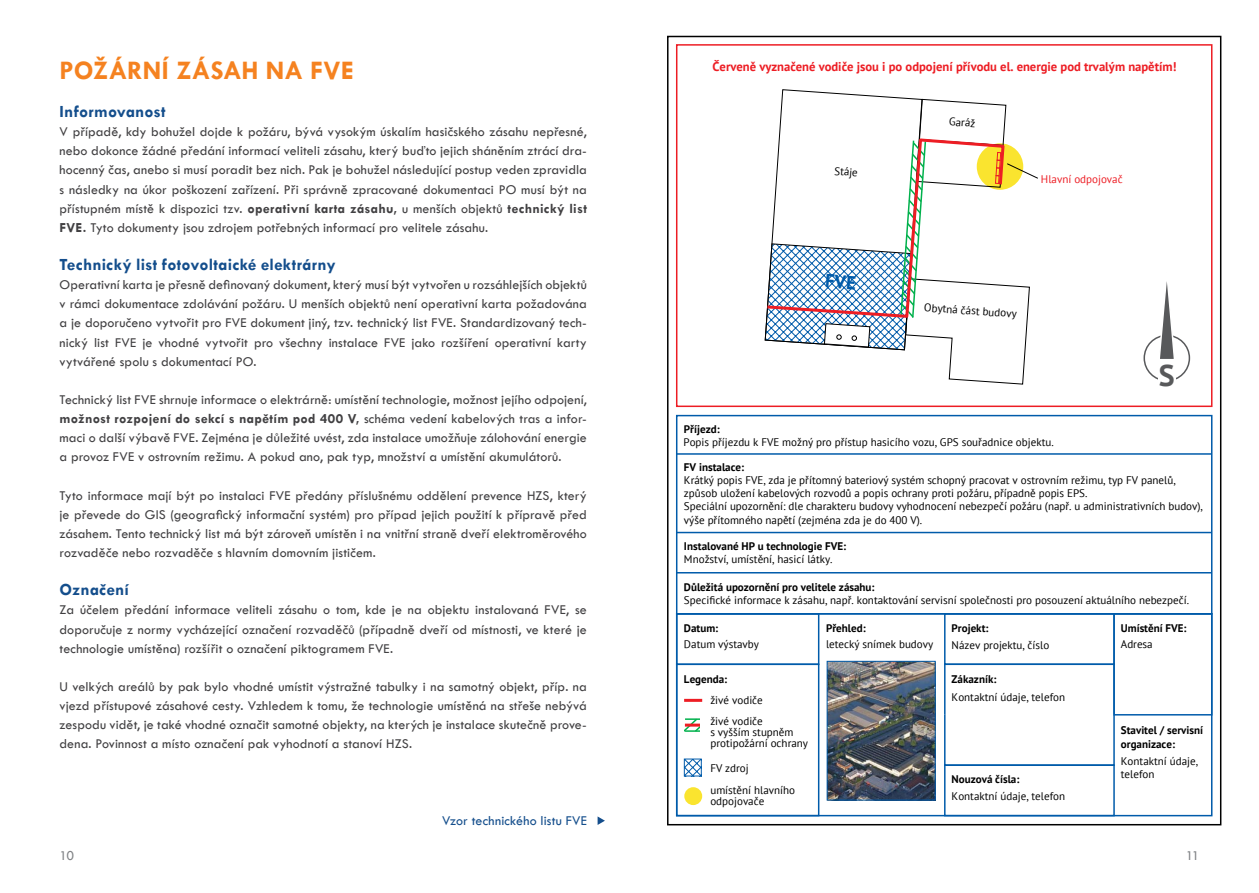
<style>
.page{position:relative;width:1259px;height:893px;background:#fff}
.page>*{position:absolute;margin:0;border:0;box-sizing:border-box;transform-origin:0 0}
.t1{font:700 30px "PT Sans";color:#58595b}
.t2{font:700 27px "Tw Cen";color:#f58220}
.t3{font:700 17.25px "Tw Cen";letter-spacing:.01em;color:#144e8c}
.t4{font:13.95px/19.2px "Tw Cen";letter-spacing:.01em;color:#414042;text-align:justify}
.t5{font:13.95px "Tw Cen";letter-spacing:.015em;color:#144e8c}
.t6{font:13.95px "Tw Cen";color:#808285}
.t7{font:700 12.6px "PT Sans";color:#ed1d24}
.t8{font:11.1px/13.2px "PT Sans";color:#000}
.t9{font:700 11.1px/13.2px "PT Sans";color:#000}
.t10{font:11.1px "PT Sans";color:#ed1d24}
.s1{font-weight:700}
</style>
<div class="page">
<div style="left:1143px;top:335px;width:47px;height:46px;border:2px solid #58595b;border-radius:50%"></div>
<div style="left:684px;top:787px;width:18px;height:18px;background:#fae42f;border-radius:50%"></div>
<div style="left:1158px;top:363px;width:18px;height:27px;background:#fff"></div>
<div style="left:676px;top:613px;width:143px;height:52px;border:2px solid #005baa"></div>
<div style="left:676px;top:663px;width:143px;height:153px;border:2px solid #005baa"></div>
<div style="left:944px;top:663px;width:170px;height:52px;border:2px solid #005baa"></div>
<div style="left:944px;top:764px;width:170px;height:52px;border:2px solid #005baa"></div>
<img style="left:828px;top:663px;width:105px;height:135px">
<div style="left:826px;top:661px;width:109px;height:139px;border:1px solid #005baa"></div>
<div style="left:676px;top:44px;width:536px;height:363px;border:2px solid #ed1d24"></div>
<div style="left:676px;top:415px;width:536px;height:200px;border:2px solid #005baa"></div>
<svg style="left:1157px;top:281px;width:19px;height:78px"></svg>
<hr style="left:684px;top:699px;width:18px;height:3px;background:#ed1d24">
<svg style="left:686px;top:761px;width:13px;height:13px"></svg>
<div style="left:684px;top:759px;width:17px;height:17px;border:1px solid #005baa"></div>
<div style="left:1113px;top:613px;width:99px;height:102px;border:2px solid #005baa"></div>
<svg style="left:684px;top:718px;width:16px;height:14px"></svg>
<hr style="left:685px;top:724px;width:15px;height:3px;background:#ed1d24">
<hr style="left:677px;top:453px;width:534px;height:2px;background:#005baa">
<hr style="left:677px;top:532px;width:534px;height:1px;background:#005baa">
<hr style="left:677px;top:572px;width:534px;height:1px;background:#005baa">
<svg style="left:597px;top:816px;width:8px;height:9px"></svg>
<svg style="left:764px;top:89px;width:274px;height:296px"></svg>
<h2 class="t2" style="left:60px;top:54px;width:296px">Požární zásah na FVE</h2>
<p class="t3" style="left:60px;top:101px;width:108px">Informovanost</p>
<p class="t4" style="left:60px;top:122px;width:529px">V případě, kdy bohužel dojde k požáru, bývá vysokým úskalím hasičského zásahu nepřesné, nebo dokonce žádné předání informací veliteli zásahu, který buďto jejich sháněním ztrácí dra&shy;hocenný čas, anebo si musí poradit bez nich. Pak je bohužel následující postup veden zpravidla s následky na úkor poškození zařízení. Při správně zpracované dokumentaci PO musí být na přístupném místě k dispozici tzv. <span class="s1">operativní karta zásahu,</span> u menších objektů <span class="s1">technický list FVE.</span> Tyto dokumenty jsou zdrojem potřebných informací pro velitele zásahu.</p>
<p class="t3" style="left:60px;top:254px;width:277px">Technický list fotovoltaické elektrárny</p>
<p class="t4" style="left:60px;top:275px;width:529px">Operativní karta je přesně definovaný dokument, který musí být vytvořen u rozsáhlejších objektů v rámci dokumentace zdolávání požáru. U menších objektů není operativní karta požadována a je doporučeno vytvořit pro FVE dokument jiný, tzv. technický list FVE. Standardizovaný tech&shy;nický list FVE je vhodné vytvořit pro všechny instalace FVE jako rozšíření operativní karty vytvářené spolu s dokumentací PO.</p>
<p class="t4" style="left:60px;top:390px;width:529px">Technický list FVE shrnuje informace o elektrárně: umístění technologie, možnost jejího odpojení, <span class="s1">možnost rozpojení do sekcí s napětím pod 400 V,</span> schéma vedení kabelových tras a infor&shy;maci o další výbavě FVE. Zejména je důležité uvést, zda instalace umožňuje zálohování energie a provoz FVE v ostrovním režimu. A pokud ano, pak typ, množství a umístění akumulátorů.</p>
<p class="t4" style="left:60px;top:486px;width:529px">Tyto informace mají být po instalaci FVE předány příslušnému oddělení prevence HZS, který je převede do GIS (geografický informační systém) pro případ jejich použití k přípravě před zásahem. Tento technický list má být zároveň umístěn i na vnitřní straně dveří elektroměrového rozvaděče nebo rozvaděče s hlavním domovním jističem.</p>
<p class="t3" style="left:60px;top:579px;width:71px">Označení</p>
<p class="t4" style="left:60px;top:600px;width:529px">Za účelem předání informace veliteli zásahu o tom, kde je na objektu instalovaná FVE, se doporučuje z normy vycházející označení rozvaděčů (případně dveří od místnosti, ve které je technologie umístěna) rozšířit o označení piktogramem FVE.</p>
<p class="t4" style="left:60px;top:677px;width:529px">U velkých areálů by pak bylo vhodné umístit výstražné tabulky i na samotný objekt, příp. na vjezd přístupové zásahové cesty. Vzhledem k tomu, že technologie umístěná na střeše nebývá zespodu vidět, je také vhodné označit samotné objekty, na kterých je instalace skutečně prove&shy;dena. Povinnost a místo označení pak vyhodnotí a stanoví HZS.</p>
<p class="t5" style="left:442px;top:812px;width:146px">Vzor technického listu FVE</p>
<p class="t7" style="left:712px;top:58px;width:465px">Červeně vyznačené vodiče jsou i po odpojení přívodu el. energie pod trvalým napětím!</p>
<p class="t8" style="left:835px;top:164px;width:25px;rotate:4deg">Stáje</p>
<p class="t8" style="left:949px;top:115px;width:28px;rotate:4deg">Garáž</p>
<p class="t10" style="left:1041px;top:172px;width:83px">Hlavní odpojovač</p>
<p class="t9" style="left:684px;top:422px;width:37px">Příjezd:</p>
<p class="t8" style="left:924px;top:300px;width:94px;rotate:4deg">Obytná část budovy</p>
<p class="t8" style="left:683px;top:435px;width:372px">Popis příjezdu k FVE možný pro přístup hasicího vozu, GPS souřadnice objektu.</p>
<p class="t9" style="left:684px;top:460px;width:62px">FV instalace:</p>
<h1 class="t1" style="left:1158px;top:356px;width:17px">S</h1>
<p class="t8" style="left:684px;top:473px;width:520px">Krátký popis FVE, zda je přítomný bateriový systém schopný pracovat v ostrovním režimu, typ FV panelů, způsob uložení kabelových rozvodů a popis ochrany proti požáru, případně popis EPS.<br>Speciální upozornění: dle charakteru budovy vyhodnocení nebezpečí požáru (např. u administrativních budov), výše přítomného napětí (zejména zda je do 400 V).</p>
<p class="t9" style="left:684px;top:539px;width:164px">Instalované HP u technologie FVE:</p>
<p class="t8" style="left:684px;top:552px;width:150px">Množství, umístění, hasicí látky.</p>
<p class="t9" style="left:684px;top:580px;width:192px">Důležitá upozornění pro velitele zásahu:</p>
<p class="t8" style="left:684px;top:593px;width:506px">Specifické informace k zásahu, např. kontaktování servisní společnosti pro posouzení aktuálního nebezpečí.</p>
<p class="t9" style="left:1121px;top:621px;width:67px">Umístění FVE:</p>
<p class="t9" style="left:826px;top:621px;width:41px">Přehled:</p>
<p class="t9" style="left:951px;top:621px;width:38px">Projekt:</p>
<p class="t9" style="left:684px;top:621px;width:36px">Datum:</p>
<p class="t8" style="left:684px;top:638px;width:77px">Datum výstavby</p>
<p class="t8" style="left:826px;top:638px;width:109px">letecký snímek budovy</p>
<p class="t8" style="left:951px;top:638px;width:99px">Název projektu, číslo</p>
<p class="t8" style="left:1121px;top:638px;width:33px">Adresa</p>
<p class="t9" style="left:684px;top:673px;width:45px">Legenda:</p>
<p class="t9" style="left:951px;top:673px;width:46px">Zákazník:</p>
<p class="t8" style="left:710px;top:689px;width:54px;line-height:21.5px">živé vodiče živé vodiče</p>
<p class="t8" style="left:710px;top:727px;width:99px;line-height:11.1px">s vyšším stupněm protipožární ochrany</p>
<p class="t8" style="left:710px;top:757px;width:86px;line-height:22px">FV zdroj<br>umístění hlavního</p>
<p class="t8" style="left:710px;top:794px;width:55px">odpojovače</p>
<p class="t8" style="left:951px;top:690px;width:115px">Kontaktní údaje, telefon</p>
<p class="t9" style="left:951px;top:773px;width:69px">Nouzová čísla:</p>
<p class="t8" style="left:951px;top:789px;width:115px">Kontaktní údaje, telefon</p>
<p class="t9" style="left:1121px;top:723px;width:84px">Stavitel / servisní organizace:</p>
<p class="t8" style="left:1121px;top:754px;width:78px">Kontaktní údaje, telefon</p>
<p class="t6" style="left:60px;top:847px;width:16px">10</p>
<p class="t6" style="left:1185px;top:847px;width:15px">11</p>
</div>
